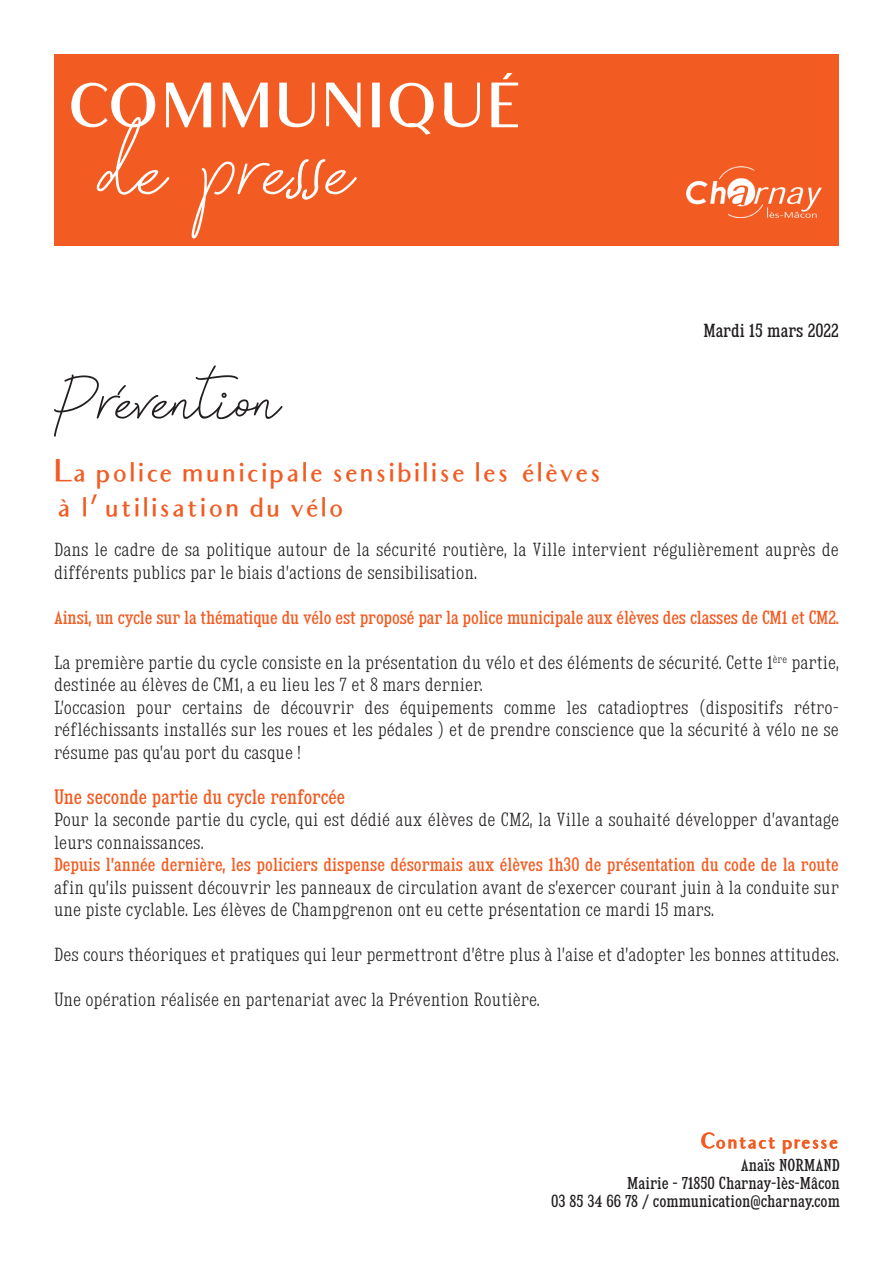
<style>
.page{position:relative;width:893px;height:1263px;background:#fff}
.page>*{position:absolute;margin:0;border:0;box-sizing:border-box;transform-origin:0 0}
.t1{font:123px "Signatura Monoline Script";color:#fff}
.t2{font:90px "Signatura Monoline Script";color:#231f20}
.t3{font:500 60px "Audrey";color:#fff}
.t4{font:500 30px/34.5px "Audrey";color:#f25b21}
.t5{font:700 21px "Audrey";color:#f25b21}
.t6{font:18px "Kingsbridge Cd Rg";color:#f25b21}
.t7{font:16.5px/22.5px "Kingsbridge Cd Lt";color:#231f20}
.t8{font:16.5px "Kingsbridge Cd Rg";letter-spacing:-.01em;color:#f25b21}
.t9{font:16.5px "Kingsbridge Cd Rg";color:#231f20}
.t10{font:15px/18px "Kingsbridge Cd Rg";color:#231f20;text-align:right}
</style>
<div class="page">
<div style="left:54px;top:54px;width:785px;height:192px;background:#f25b21"></div>
<img style="left:687px;top:167px;width:135px;height:51px">
<svg style="left:285px;top:159px;width:41px;height:41px"></svg>
<h3 class="t3" style="left:68px;top:73px;width:459px">COMMUNIQUÉ</h3>
<h1 class="t1" style="left:94px;top:94px;width:255px">de pre e</h1>
<p class="t9" style="left:703px;top:321px;width:137px">Mardi 15 mars 2022</p>
<h2 class="t2" style="left:54px;top:345px;width:223px">Prévention</h2>
<h3 class="t4" style="left:54px;top:454px;width:549px">La police municipale sensibilise les élèves à l’ utilisation du vélo</h3>
<p class="t7" style="left:54px;top:538px;width:786px">Dans le cadre de sa politique autour de la sécurité routière, la Ville intervient régulièrement auprès de différents publics par le biais d’actions de sensibilisation.</p>
<p class="t8" style="left:54px;top:607px;width:787px">Ainsi, un cycle sur la thématique du vélo est proposé par la police municipale aux élèves des classes de CM1 et CM2.</p>
<p class="t7" style="left:54px;top:651px;width:786px">La première partie du cycle consiste en la présentation du vélo et des éléments de sécurité. Cette 1<sup>ère</sup> partie, destinée au élèves de CM1, a eu lieu les 7 et 8 mars dernier.<br>L’occasion pour certains de découvrir des équipements comme les catadioptres (dispositifs rétro&shy;réfléchissants installés sur les roues et les pédales ) et de prendre conscience que la sécurité à vélo ne se résume pas qu’au port du casque !</p>
<p class="t6" style="left:54px;top:786px;width:293px">Une seconde partie du cycle renforcée</p>
<p class="t7" style="left:54px;top:808px;width:786px">Pour la seconde partie du cycle, qui est dédié aux élèves de CM2, la Ville a souhaité développer d’avantage leurs connaissances.</p>
<p class="t8" style="left:54px;top:855px;width:786px">Depuis l’année dernière, les policiers dispense désormais aux élèves 1h30 de présentation du code de la route</p>
<p class="t7" style="left:54px;top:876px;width:786px">afin qu’ils puissent découvrir les panneaux de circulation avant de s’exercer courant juin à la conduite sur une piste cyclable. Les élèves de Champgrenon ont eu cette présentation ce mardi 15 mars.</p>
<p class="t7" style="left:54px;top:943px;width:786px">Des cours théoriques et pratiques qui leur permettront d’être plus à l’aise et d’adopter les bonnes attitudes.</p>
<p class="t7" style="left:54px;top:988px;width:487px">Une opération réalisée en partenariat avec la Prévention Routière.</p>
<p class="t5" style="left:700px;top:1129px;width:140px">Contact presse</p>
<p class="t10" style="left:551px;top:1156px;width:290px">Anaïs NORMAND<br>Mairie - 71850 Charnay-lès-Mâcon<br>03 85 34 66 78 / communication@charnay.com</p>
</div>
